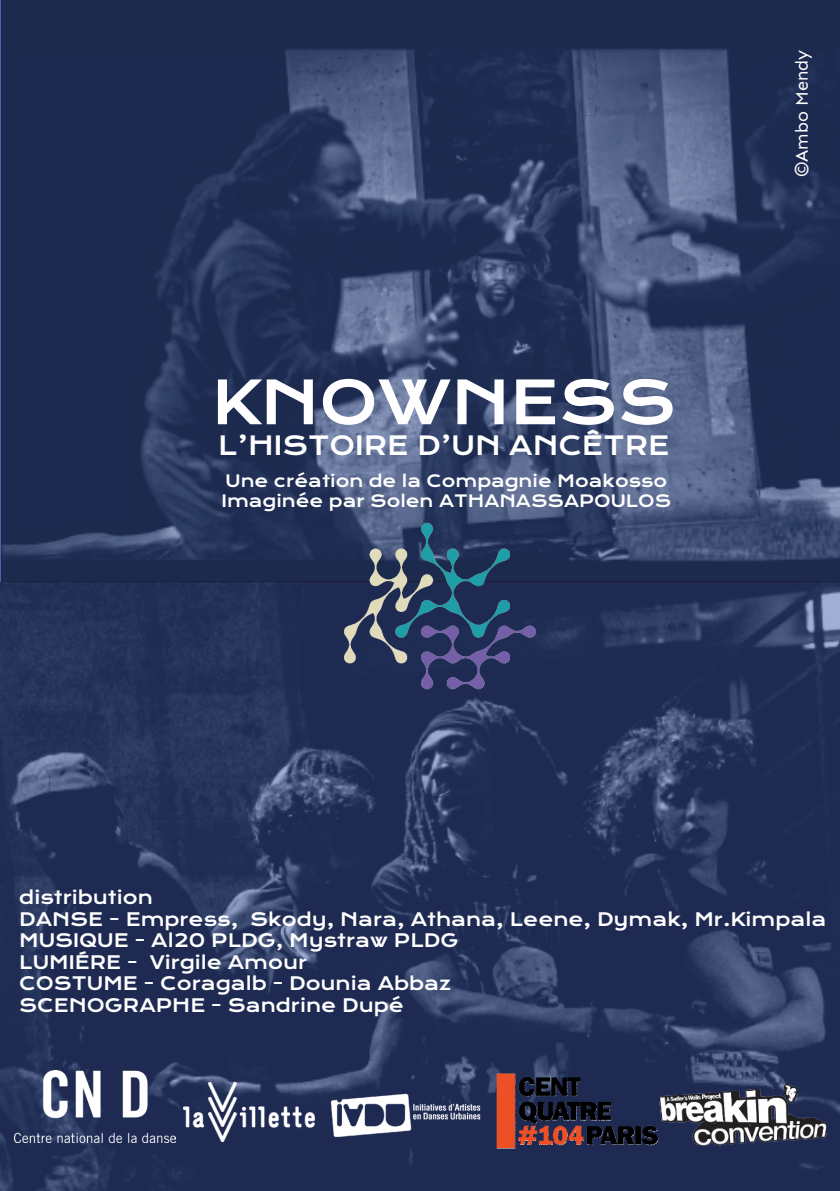
<style>
.page{position:relative;width:840px;height:1191px;background:#fff}
.page>*{position:absolute;margin:0;border:0;box-sizing:border-box;transform-origin:0 0}
.t1{font:58.6px "Krona One";color:#fff}
.t2{font:25.6px "Krona One";color:#fff}
.t3{font:18px/21.6px "Krona One";color:#fff}
.t4{font:18px "Sen";color:#fff}
.t5{font:16.6px/19.8px "Krona One";color:#fff}
</style>
<div class="page">
<img style="left:0;top:581px;width:839px;height:610px">
<svg style="left:0;top:0;width:839px;height:581px;background:#2d3b61"></svg>
<img style="left:332px;top:522px;width:215px;height:188px">
<img style="left:14px;top:1070px;width:162px;height:72px">
<img style="left:317px;top:1029px;width:345px;height:162px">
<img style="left:183px;top:1082px;width:131px;height:59px">
<img style="left:659px;top:1084px;width:167px;height:61px">
<h1 class="t1" style="left:211px;top:366px;width:466px">KNOWNESS</h1>
<h2 class="t2" style="left:218px;top:430px;width:452px">L’HISTOIRE D’UN ANCÊTRE</h2>
<p class="t5" style="left:221px;top:471px;width:451px">Une création de la Compagnie Moakosso<br>Imaginée par Solen ATHANASSAPOULOS</p>
<p class="t4" style="left:794px;top:177px;width:129px;rotate:-90deg">©Ambo Mendy</p>
<p class="t3" style="left:19px;top:886px;width:808px">distribution<br>DANSE - Empress, Skody, Nara, Athana, Leene, Dymak, Mr.Kimpala<br>MUSIQUE - Al20 PLDG, Mystraw PLDG<br>LUMIÉRE - Virgile Amour<br>COSTUME - Coragalb - Dounia Abbaz<br>SCENOGRAPHE - Sandrine Dupé</p>
</div>
